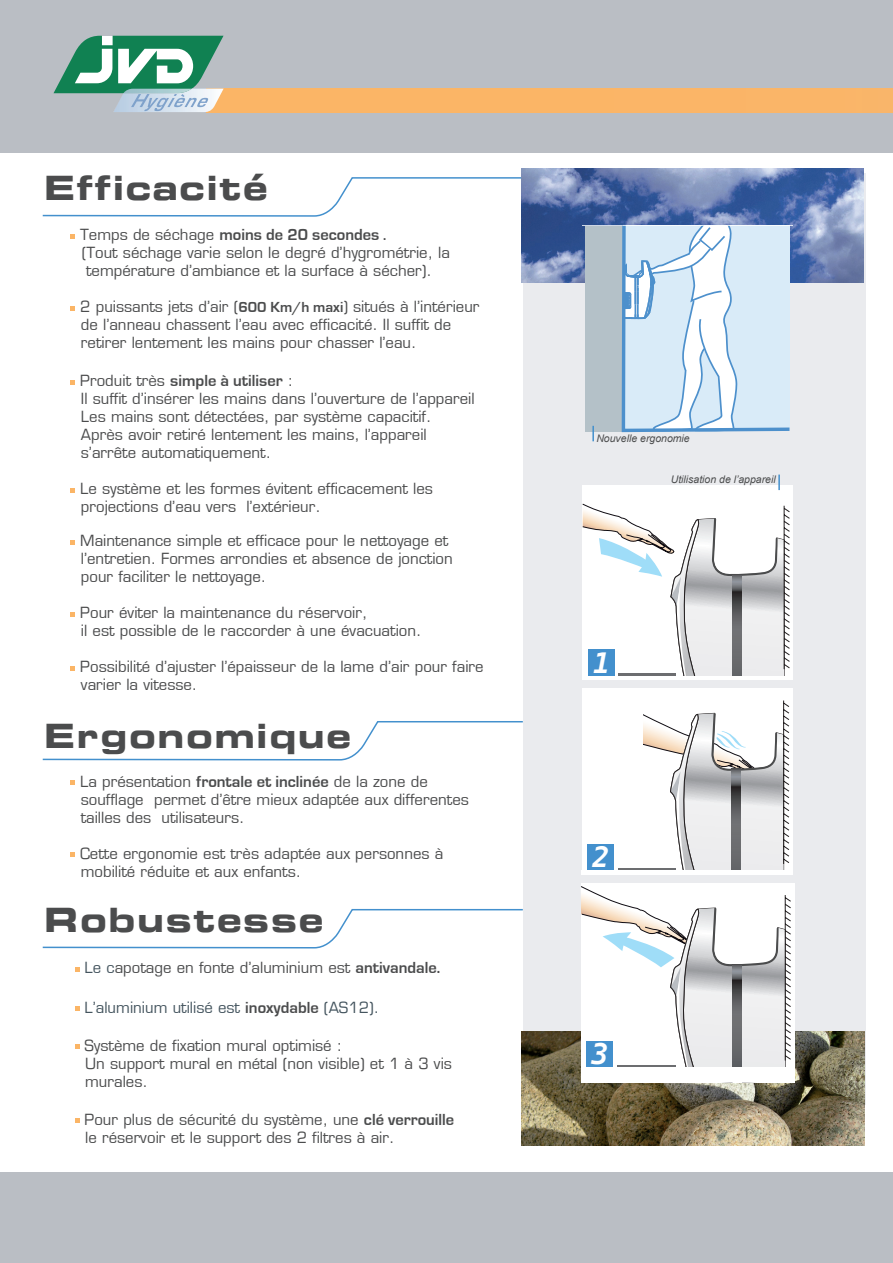
<style>
.page{position:relative;width:893px;height:1263px;background:#fff}
.page>*{position:absolute;margin:0;border:0;box-sizing:border-box;transform-origin:0 0}
.t1{font:33px "Eurostile Bold Extended Two";letter-spacing:.05em;color:#4b4c4d}
.t2{font:italic 700 28.35px "DejaVu Sans Mono";color:#fff}
.t3{font:italic 700 28.05px "DejaVu Sans Mono";color:#fff}
.t4{font:700 16.5px "Eurostile";color:#4b4c4d}
.t5{font:15px "Eurostile";color:#4b4c4d}
.t6{font:15px "Eurostile";color:#45555f}
.t7{font:italic 10.5px "Arial";color:#4b4c4d}
.s1{font-weight:400;font-size:15px}
.s2{font-size:15px}
.s3{font-weight:700}
.s4{font-weight:700;font-size:16.5px}
.s5{color:#45555f}
.s6{font-weight:700;font-size:16.5px;color:#4b4c4d}
</style>
<div class="page">
<div style="left:0;top:0;width:893px;height:152px;background:#babec4"></div>
<div style="left:0;top:1172px;width:893px;height:91px;background:#babec4"></div>
<svg style="left:71px;top:234px;width:4px;height:4px"></svg>
<svg style="left:71px;top:306px;width:4px;height:4px"></svg>
<svg style="left:71px;top:380px;width:4px;height:4px"></svg>
<svg style="left:71px;top:488px;width:4px;height:4px"></svg>
<svg style="left:71px;top:540px;width:4px;height:4px"></svg>
<svg style="left:71px;top:612px;width:4px;height:4px"></svg>
<svg style="left:71px;top:666px;width:4px;height:4px"></svg>
<svg style="left:42px;top:176px;width:480px;height:41px"></svg>
<div style="left:523px;top:173px;width:343px;height:932px;background:#eaebee"></div>
<svg style="left:42px;top:721px;width:481px;height:40px"></svg>
<svg style="left:70px;top:780px;width:5px;height:5px"></svg>
<svg style="left:70px;top:852px;width:5px;height:5px"></svg>
<svg style="left:42px;top:908px;width:481px;height:41px"></svg>
<svg style="left:75px;top:967px;width:4px;height:4px"></svg>
<svg style="left:75px;top:1006px;width:4px;height:5px"></svg>
<svg style="left:75px;top:1044px;width:4px;height:5px"></svg>
<svg style="left:75px;top:1118px;width:4px;height:5px"></svg>
<img style="left:522px;top:1031px;width:342px;height:114px">
<img style="left:522px;top:169px;width:342px;height:114px">
<div style="left:582px;top:486px;width:211px;height:213px;background:#fff"></div>
<div style="left:579px;top:681px;width:227px;height:7px;background:#eaebee"></div>
<svg style="left:580px;top:503px;width:211px;height:583px"></svg>
<div style="left:581px;top:1067px;width:213px;height:15px;background:#fff"></div>
<div style="left:573px;top:875px;width:228px;height:8px;background:#eaebee"></div>
<svg style="left:582px;top:225px;width:210px;height:216px;background:#cddeec"></svg>
<svg style="left:778px;top:475px;width:2px;height:15px"></svg>
<div style="left:206px;top:89px;width:687px;height:23px;background:#fbb566"></div>
<img style="left:114px;top:111px;width:95px;height:1px">
<svg style="left:54px;top:36px;width:170px;height:75px"></svg>
<p class="t1" style="left:44px;top:165px;width:225px">Efficacité</p>
<p class="t4" style="left:80px;top:226px;width:307px"><span class="s1">Temps de séchage</span> moins de 20 secondes <span class="s2">.</span></p>
<p class="t5" style="left:82px;top:244px;width:370px">(Tout séchage varie selon le degré d’hygrométrie, la</p>
<p class="t5" style="left:86px;top:262px;width:347px">température d’ambiance et la surface à sécher).</p>
<p class="t5" style="left:80px;top:298px;width:401px">2 puissants jets d’air (<span class="s3">600 Km/h maxi</span>) situés à l’intérieur</p>
<p class="t5" style="left:81px;top:316px;width:372px">de l’anneau chassent l’eau avec efficacité. Il suffit de</p>
<p class="t5" style="left:81px;top:334px;width:337px">retirer lentement les mains pour chasser l’eau.</p>
<p class="t4" style="left:80px;top:372px;width:214px"><span class="s1">Produit très</span> simple à utiliser <span class="s1">:</span></p>
<p class="t5" style="left:81px;top:390px;width:395px">Il suffit d’insérer les mains dans l’ouverture de l’appareil</p>
<p class="t5" style="left:81px;top:408px;width:352px">Les mains sont détectées, par système capacitif.</p>
<p class="t5" style="left:81px;top:426px;width:347px">Après avoir retiré lentement les mains, l’appareil</p>
<p class="t5" style="left:81px;top:444px;width:191px">s’arrête automatiquement.</p>
<p class="t5" style="left:80px;top:480px;width:354px">Le système et les formes évitent efficacement les</p>
<p class="t5" style="left:81px;top:498px;width:241px">projections d’eau vers l’extérieur.</p>
<p class="t5" style="left:80px;top:532px;width:370px">Maintenance simple et efficace pour le nettoyage et</p>
<p class="t5" style="left:81px;top:550px;width:373px">l’entretien. Formes arrondies et absence de jonction</p>
<p class="t5" style="left:81px;top:568px;width:187px">pour faciliter le nettoyage.</p>
<p class="t5" style="left:80px;top:604px;width:289px">Pour éviter la maintenance du réservoir,</p>
<p class="t5" style="left:81px;top:622px;width:342px">il est possible de le raccorder à une évacuation.</p>
<p class="t5" style="left:80px;top:658px;width:405px">Possibilité d’ajuster l’épaisseur de la lame d’air pour faire</p>
<p class="t5" style="left:81px;top:676px;width:118px">varier la vitesse.</p>
<p class="t1" style="left:44px;top:713px;width:308px">Ergonomique</p>
<p class="t5" style="left:80px;top:772px;width:349px">La présentation <span class="s4">frontale et inclinée</span> de la zone de</p>
<p class="t5" style="left:81px;top:790px;width:390px">soufflage permet d’être mieux adaptée aux differentes</p>
<p class="t5" style="left:81px;top:808px;width:165px">tailles des utilisateurs.</p>
<p class="t5" style="left:80px;top:844px;width:365px">Cette ergonomie est très adaptée aux personnes à</p>
<p class="t5" style="left:81px;top:862px;width:222px">mobilité réduite et aux enfants.</p>
<p class="t1" style="left:44px;top:896px;width:281px">Robustesse</p>
<p class="t5" style="left:84px;top:959px;width:357px"><span class="s5">Le c</span>apotage en fonte d’aluminium est <span class="s4">antivandale.</span></p>
<p class="t6" style="left:85px;top:998px;width:296px">L’aluminium utilisé est <span class="s6">inoxydable</span> (AS12).</p>
<p class="t5" style="left:84px;top:1036px;width:259px">Système de fixation mural optimisé :</p>
<p class="t5" style="left:85px;top:1054px;width:368px">Un support mural en métal (non visible) et 1 à 3 vis</p>
<p class="t5" style="left:85px;top:1072px;width:64px">murales.</p>
<p class="t5" style="left:85px;top:1110px;width:371px">Pour plus de sécurité du système, une <span class="s4">clé verrouille</span></p>
<p class="t5" style="left:85px;top:1128px;width:311px">le réservoir et le support des 2 filtres à air.</p>
<p class="t7" style="left:596px;top:431px;width:95px">Nouvelle ergonomie</p>
<p class="t7" style="left:671px;top:472px;width:107px">Utilisation de l’appareil</p>
<h3 class="t3" style="left:592px;top:643px;width:18px">1</h3>
<h3 class="t3" style="left:592px;top:838px;width:18px">2</h3>
<h2 class="t2" style="left:591px;top:1034px;width:19px">3</h2>
</div>
